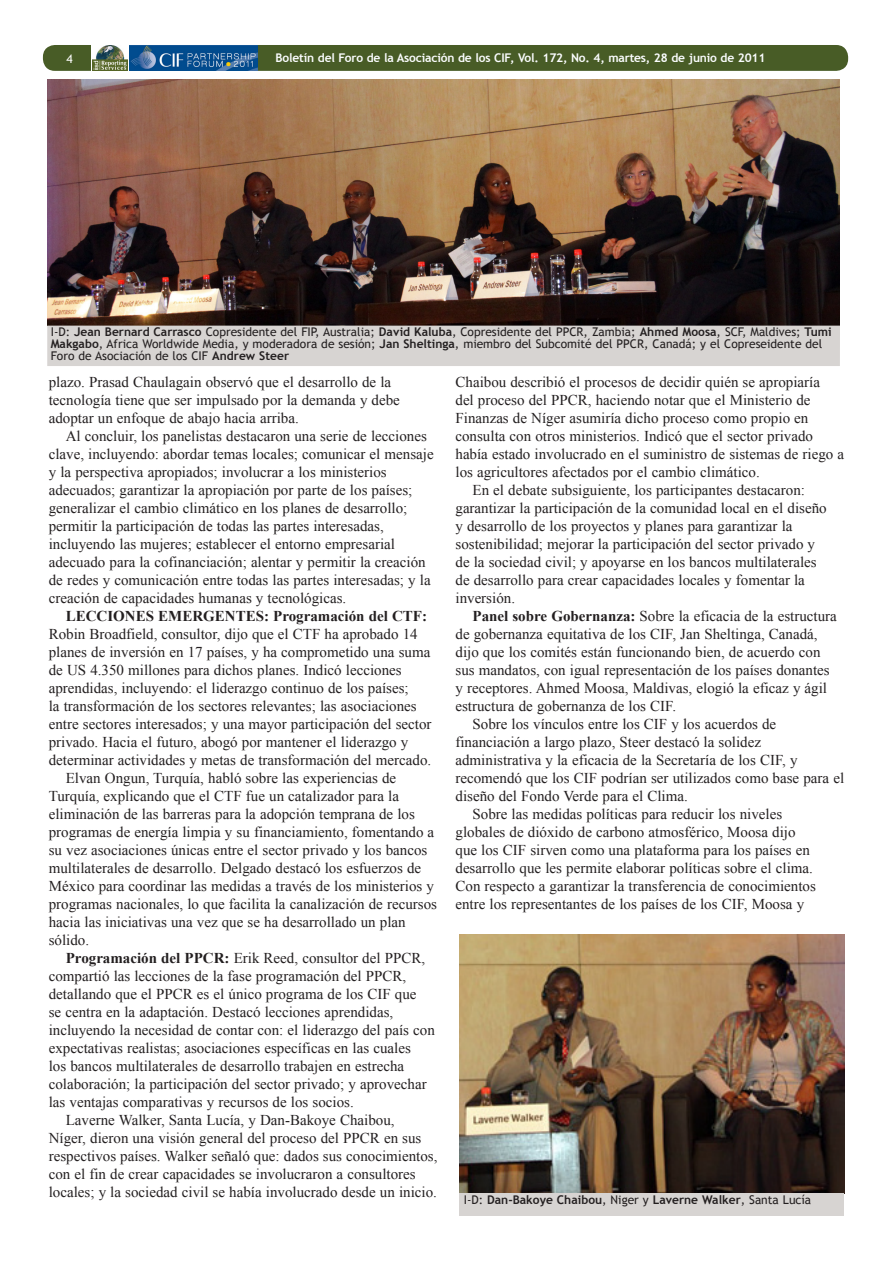
<style>
.page{position:relative;width:893px;height:1263px;background:#fff}
.page>*{position:absolute;margin:0;border:0;box-sizing:border-box;transform-origin:0 0}
.ENB_-_Body{font:15px/18px "Times New Roman";color:#231f20}
.Image_caption{font:12px/12px "Trebuchet MS";color:#231f20}
.t1{font:700 12px "Trebuchet MS";letter-spacing:-.015em;color:#fbfdfe}
.Image_caption-2{font:700 12px "Trebuchet MS";color:#231f20}
.t2{font:12px "Trebuchet MS";color:#fff}
.s1{font-weight:700}
.s2{font-weight:400}
</style>
<div class="page">
<div style="left:43px;top:45px;width:805px;height:26px;background:#485c26;border-radius:12px"></div>
<div style="left:91px;top:44px;width:38px;height:27px;background:#fff"></div>
<img style="left:92px;top:45px;width:36px;height:26px">
<div style="left:128px;top:45px;width:130px;height:26px;background:#014c8f"></div>
<img style="left:130px;top:45px;width:127px;height:26px">
<img style="left:47px;top:80px;width:793px;height:246px">
<div style="left:47px;top:326px;width:793px;height:40px;background:#d7d4d2"></div>
<img style="left:459px;top:934px;width:385px;height:259px">
<div style="left:459px;top:1193px;width:385px;height:23px;background:#d7d4d2"></div>
<p class="t2" style="left:67px;top:51px;width:8px">4</p>
<p class="t1" style="left:276px;top:50px;width:491px">Boletín del Foro de la Asociación de los CIF, Vol. 172, No. 4, martes, 28 de junio de 2011</p>
<p class="Image_caption" style="left:51px;top:326px;width:783px">I-D: <span class="s1">Jean Bernard Carrasco</span> Copresidente del FIP, Australia; <span class="s1">David Kaluba</span>, Copresidente del PPCR, Zambia; <span class="s1">Ahmed Moosa</span>, SCF, Maldives; <span class="s1">Tumi<br>Makgabo</span>, Africa Worldwide Media, y moderadora de sesión; <span class="s1">Jan Sheltinga</span>, miembro del Subcomité del PPCR, Canadá; y el Copreseidente del<br>Foro de Asociación de los CIF <span class="s1">Andrew Steer</span></p>
<p class="ENB_-_Body" style="left:49px;top:373px;width:353px">plazo. Prasad Chaulagain observó que el desarrollo de la tecnología tiene que ser impulsado por la demanda y debe adoptar un enfoque de abajo hacia arriba.</p>
<p class="ENB_-_Body" style="left:49px;top:427px;width:386px;text-indent:17px">Al concluir, los panelistas destacaron una serie de lecciones clave, incluyendo: abordar temas locales; comunicar el mensaje y la perspectiva apropiados; involucrar a los ministerios adecuados; garantizar la apropiación por parte de los países; generalizar el cambio climático en los planes de desarrollo; permitir la participación de todas las partes interesadas, incluyendo las mujeres; establecer el entorno empresarial adecuado para la cofinanciación; alentar y permitir la creación de redes y comunicación entre todas las partes interesadas; y la creación de capacidades humanas y tecnológicas.</p>
<p class="ENB_-_Body" style="left:49px;top:607px;width:384px;text-indent:17px"><span class="s1">LECCIONES EMERGENTES: Programación del CTF:<br></span>Robin Broadfield, consultor, dijo que el CTF ha aprobado 14 planes de inversión en 17 países, y ha comprometido una suma de US 4.350 millones para dichos planes. Indicó lecciones aprendidas, incluyendo: el liderazgo continuo de los países;<br>la transformación de los sectores relevantes; las asociaciones entre sectores interesados; y una mayor participación del sector privado. Hacia el futuro, abogó por mantener el liderazgo y determinar actividades y metas de transformación del mercado.</p>
<p class="ENB_-_Body" style="left:49px;top:769px;width:390px;text-indent:17px">Elvan Ongun, Turquía, habló sobre las experiencias de Turquía, explicando que el CTF fue un catalizador para la eliminación de las barreras para la adopción temprana de los programas de energía limpia y su financiamiento, fomentando a su vez asociaciones únicas entre el sector privado y los bancos multilaterales de desarrollo. Delgado destacó los esfuerzos de México para coordinar las medidas a través de los ministerios y programas nacionales, lo que facilita la canalización de recursos hacia las iniciativas una vez que se ha desarrollado un plan sólido.</p>
<p class="ENB_-_Body" style="left:49px;top:949px;width:388px;text-indent:17px"><span class="s1">Programación del PPCR:</span> Erik Reed, consultor del PPCR, compartió las lecciones de la fase programación del PPCR, detallando que el PPCR es el único programa de los CIF que<br>se centra en la adaptación. Destacó lecciones aprendidas, incluyendo la necesidad de contar con: el liderazgo del país con expectativas realistas; asociaciones específicas en las cuales<br>los bancos multilaterales de desarrollo trabajen en estrecha colaboración; la participación del sector privado; y aprovechar las ventajas comparativas y recursos de los socios.</p>
<p class="ENB_-_Body" style="left:49px;top:1111px;width:390px;text-indent:17px">Laverne Walker, Santa Lucía, y Dan-Bakoye Chaibou,<br>Níger, dieron una visión general del proceso del PPCR en sus respectivos países. Walker señaló que: dados sus conocimientos, con el fin de crear capacidades se involucraron a consultores locales; y la sociedad civil se había involucrado desde un inicio.</p>
<p class="ENB_-_Body" style="left:455px;top:373px;width:390px">Chaibou describió el procesos de decidir quién se apropiaría<br>del proceso del PPCR, haciendo notar que el Ministerio de Finanzas de Níger asumiría dicho proceso como propio en consulta con otros ministerios. Indicó que el sector privado había estado involucrado en el suministro de sistemas de riego a los agricultores afectados por el cambio climático.</p>
<p class="ENB_-_Body" style="left:455px;top:481px;width:373px;text-indent:17px">En el debate subsiguiente, los participantes destacaron: garantizar la participación de la comunidad local en el diseño y desarrollo de los proyectos y planes para garantizar la sostenibilidad; mejorar la participación del sector privado y de la sociedad civil; y apoyarse en los bancos multilaterales de desarrollo para crear capacidades locales y fomentar la inversión.</p>
<p class="ENB_-_Body" style="left:455px;top:607px;width:383px;text-indent:17px"><span class="s1">Panel sobre Gobernanza:</span> Sobre la eficacia de la estructura de gobernanza equitativa de los CIF, Jan Sheltinga, Canadá, dijo que los comités están funcionando bien, de acuerdo con sus mandatos, con igual representación de los países donantes y receptores. Ahmed Moosa, Maldivas, elogió la eficaz y ágil estructura de gobernanza de los CIF.</p>
<p class="ENB_-_Body" style="left:455px;top:715px;width:390px;text-indent:17px">Sobre los vínculos entre los CIF y los acuerdos de financiación a largo plazo, Steer destacó la solidez administrativa y la eficacia de la Secretaría de los CIF, y recomendó que los CIF podrían ser utilizados como base para el diseño del Fondo Verde para el Clima.</p>
<p class="ENB_-_Body" style="left:455px;top:805px;width:362px;text-indent:17px">Sobre las medidas políticas para reducir los niveles globales de dióxido de carbono atmosférico, Moosa dijo que los CIF sirven como una plataforma para los países en desarrollo que les permite elaborar políticas sobre el clima.<br>Con respecto a garantizar la transferencia de conocimientos entre los representantes de los países de los CIF, Moosa y</p>
<p class="Image_caption-2" style="left:464px;top:1192px;width:349px"><span class="s2">I-D:</span> Dan-Bakoye Chaibou<span class="s2">, Niger y</span> Laverne Walker<span class="s2">, Santa Lucía</span></p>
</div>
